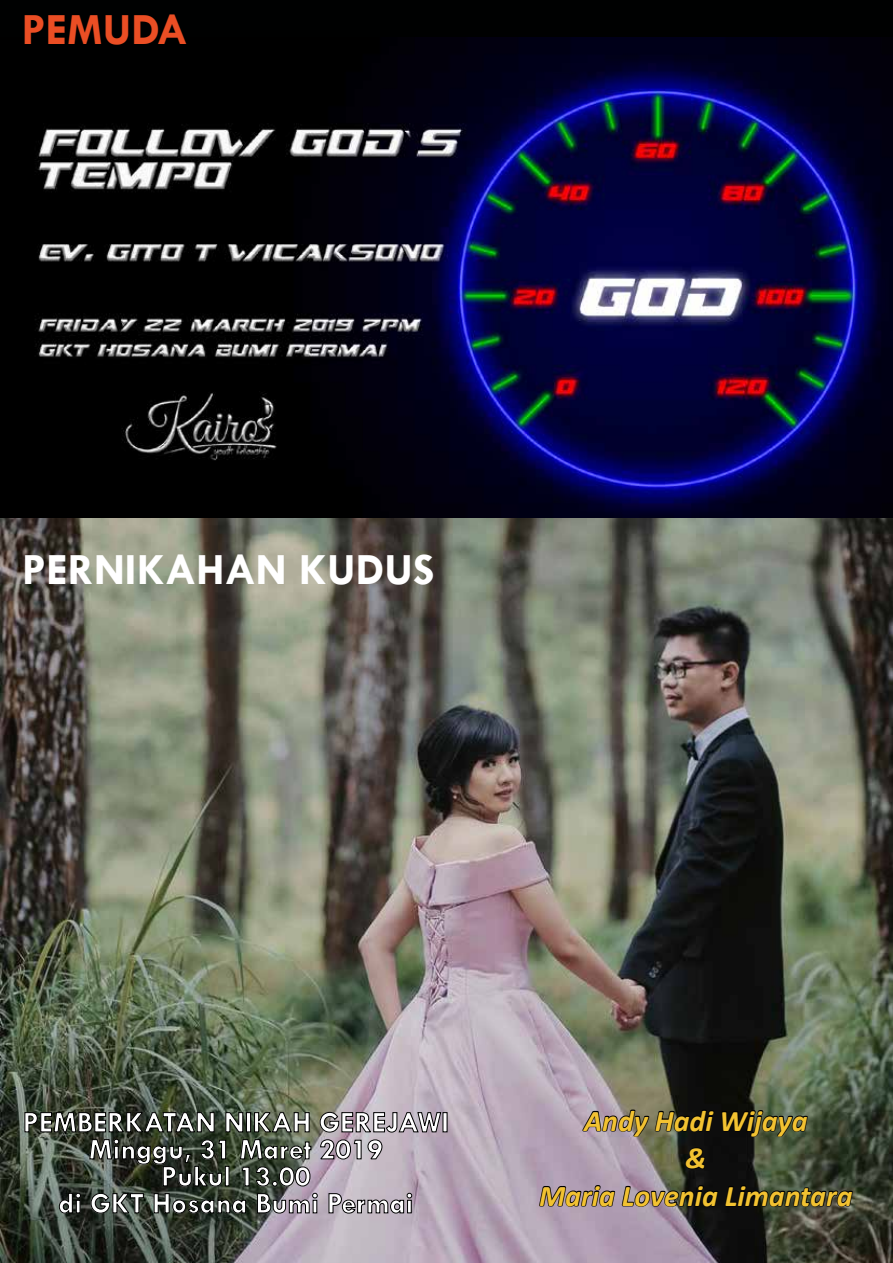
<style>
.page{position:relative;width:893px;height:1263px;background:#fff}
.page>*{position:absolute;margin:0;border:0;box-sizing:border-box;transform-origin:0 0}
.t1{font:700 45px "Tw Cen";color:#fff}
.t2{font:700 45px "Tw Cen";color:#eb4e24}
.t3{font:700 30px/27px "Tw Cen";color:#fff;text-align:center}
.t4{font:italic 700 30px/37.5px "Calibri";color:#f2c231;text-align:center}
</style>
<div class="page">
<div style="left:0;top:0;width:893px;height:579px;background:#000101"></div>
<img style="left:0;top:38px;width:893px;height:502px">
<img style="left:1px;top:519px;width:892px;height:744px">
<svg style="left:24px;top:1111px;width:418px;height:103px;background:#5e605c"></svg>
<svg style="left:538px;top:1053px;width:316px;height:189px;background:#5e5c58"></svg>
<h1 class="t2" style="left:22px;top:3px;width:168px">PEMUDA</h1>
<h1 class="t1" style="left:22px;top:543px;width:414px">PERNIKAHAN KUDUS</h1>
<p class="t3" style="left:23px;top:1108px;width:428px">PEMBERKATAN NIKAH GEREJAWI<br>Minggu, 31 Maret 2019<br>Pukul 13.00<br>di GKT Hosana Bumi Permai</p>
<p class="t4" style="left:539px;top:1101px;width:315px">Andy Hadi Wijaya<br>&amp;<br>Maria Lovenia Limantara</p>
</div>
